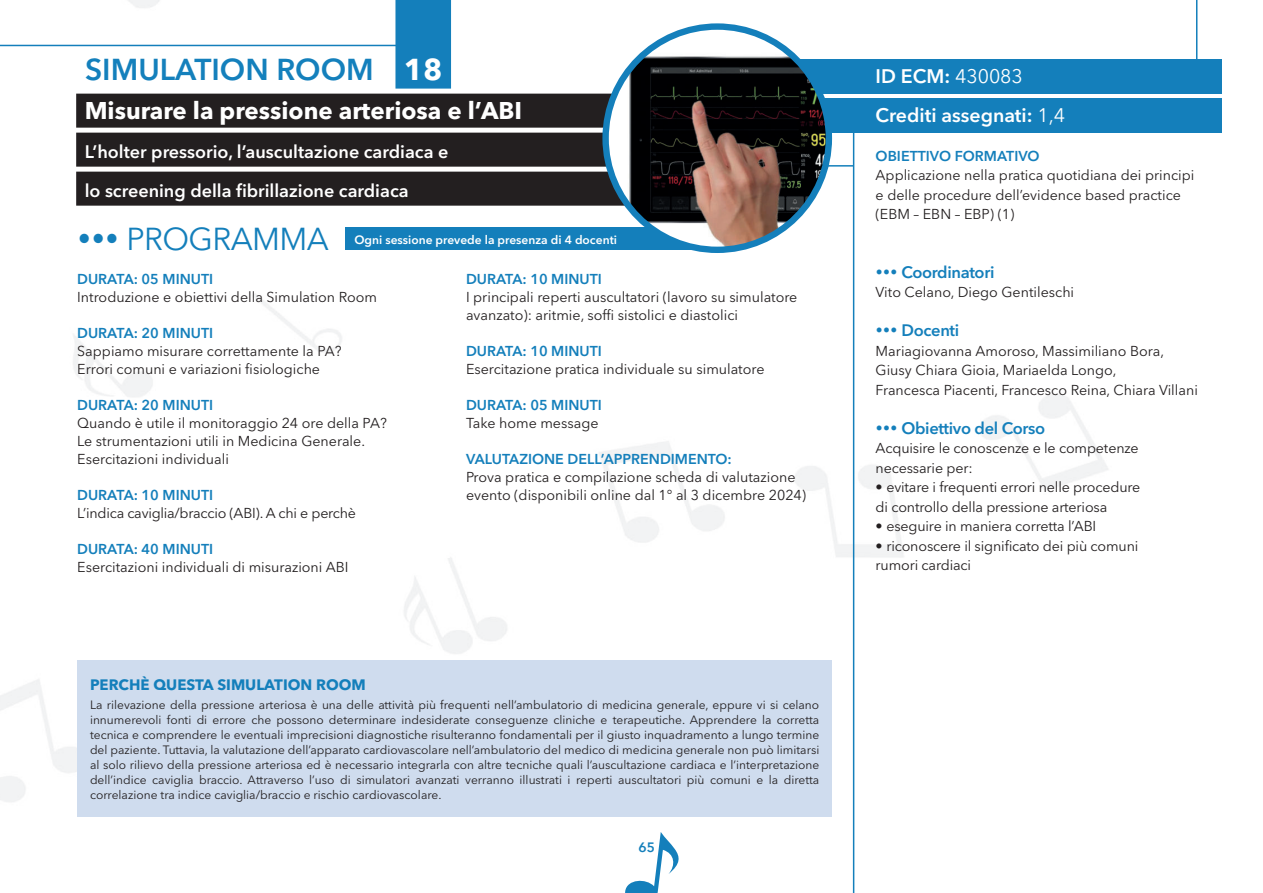
<style>
.page{position:relative;width:1263px;height:893px;background:#fff}
.page>*{position:absolute;margin:0;border:0;box-sizing:border-box;transform-origin:0 0}
.t1{font:31.5px "Avenir Next LT Pro";letter-spacing:-.02em;color:#147fbb}
.t2{font:600 30px "Avenir Next LT Pro";color:#1480bc}
.t3{font:700 24px "Avenir Next LT Pro";color:#fff}
.t4{font:600 19.5px/39px "Avenir Next LT Pro";color:#fff}
.t5{font:600 18px/39px "Avenir Next LT Pro";color:#fff}
.t6{font:600 16.5px "Avenir Next LT Pro";letter-spacing:-.02em;color:#147fbb}
.t7{font:700 15px "Avenir Next LT Pro";color:#147fbb}
.t8{font:14.25px/19.5px "Avenir Next LT Pro";color:#231f20}
.t9{font:600 14.25px "Avenir Next LT Pro";color:#147fbb}
.t10{font:600 13.5px "Avenir Next LT Pro";color:#147fbb}
.t11{font:12px/15px "Avenir Next LT Pro";color:#231f20;text-align:justify}
.t12{font:600 12px "Avenir Next LT Pro";color:#fff}
.s1{font-weight:700;color:#fff}
.s2{font-weight:400}
</style>
<div class="page">
<img style="left:0;top:0;width:1222px;height:893px">
<svg style="left:623px;top:832px;width:58px;height:61px"></svg>
<div style="left:395px;top:0;width:56px;height:89px;background:#147fbb"></div>
<div style="left:76px;top:94px;width:644px;height:34px;background:#231f20"></div>
<div style="left:76px;top:133px;width:644px;height:34px;background:#231f20"></div>
<div style="left:76px;top:172px;width:644px;height:34px;background:#231f20"></div>
<div style="left:771px;top:60px;width:450px;height:34px;background:#147fbb"></div>
<div style="left:771px;top:99px;width:450px;height:34px;background:#147fbb"></div>
<hr style="left:761px;top:165px;width:92px;height:2px;background:#147fbb">
<hr style="left:1196px;top:0;width:1px;height:67px;background:#147fbb">
<hr style="left:0;top:45px;width:417px;height:1px;background:#147fbb">
<hr style="left:853px;top:133px;width:1px;height:760px;background:#147fbb">
<div style="left:77px;top:660px;width:755px;height:157px;background:#cfdcee"></div>
<div style="left:346px;top:228px;width:378px;height:22px;background:#147fbb"></div>
<img style="left:606px;top:27px;width:223px;height:223px;border-radius:112px">
<div style="left:602px;top:23px;width:230px;height:230px;border:6px solid #147fbb;border-radius:50%"></div>
<h2 class="t2" style="left:85px;top:51px;width:359px">SIMULATION ROOM <span class="s1">18</span></h2>
<h3 class="t3" style="left:85px;top:96px;width:439px">Misurare la pressione arteriosa e l’ABI</h3>
<p class="t5" style="left:85px;top:132px;width:365px">L’holter pressorio, l’auscultazione cardiaca e lo screening della fibrillazione cardiaca</p>
<h1 class="t1" style="left:77px;top:220px;width:253px">••• PROGRAMMA</h1>
<p class="t9" style="left:77px;top:271px;width:137px">DURATA: 05 MINUTI</p>
<p class="t8" style="left:77px;top:288px;width:301px">Introduzione e obiettivi della Simulation Room</p>
<p class="t9" style="left:77px;top:325px;width:137px">DURATA: 20 MINUTI</p>
<p class="t8" style="left:77px;top:342px;width:266px;line-height:18px">Sappiamo misurare correttamente la PA?<br>Errori comuni e variazioni fisiologiche</p>
<p class="t9" style="left:77px;top:397px;width:137px">DURATA: 20 MINUTI</p>
<p class="t8" style="left:77px;top:414px;width:311px;line-height:18px">Quando è utile il monitoraggio 24 ore della PA?<br>Le strumentazioni utili in Medicina Generale.<br>Esercitazioni individuali</p>
<p class="t9" style="left:77px;top:487px;width:137px">DURATA: 10 MINUTI</p>
<p class="t8" style="left:77px;top:504px;width:280px">L’indica caviglia/braccio (ABI). A chi e perchè</p>
<p class="t9" style="left:77px;top:541px;width:137px">DURATA: 40 MINUTI</p>
<p class="t8" style="left:77px;top:558px;width:273px">Esercitazioni individuali di misurazioni ABI</p>
<p class="t12" style="left:354px;top:232px;width:264px">Ogni sessione prevede la presenza di 4 docenti</p>
<p class="t9" style="left:466px;top:270px;width:137px">DURATA: 10 MINUTI</p>
<p class="t8" style="left:466px;top:288px;width:333px;line-height:18px">I principali reperti auscultatori (lavoro su simulatore avanzato): aritmie, soffi sistolici e diastolici</p>
<p class="t9" style="left:466px;top:342px;width:137px">DURATA: 10 MINUTI</p>
<p class="t8" style="left:466px;top:359px;width:300px">Esercitazione pratica individuale su simulatore</p>
<p class="t9" style="left:466px;top:396px;width:137px">DURATA: 05 MINUTI</p>
<p class="t8" style="left:466px;top:413px;width:134px">Take home message</p>
<p class="t9" style="left:466px;top:450px;width:267px">VALUTAZIONE DELL’APPRENDIMENTO:</p>
<p class="t8" style="left:466px;top:468px;width:342px;line-height:18px">Prova pratica e compilazione scheda di valutazione evento (disponibili online dal 1° al 3 dicembre 2024)</p>
<p class="t7" style="left:90px;top:675px;width:277px">PERCHÈ QUESTA SIMULATION ROOM</p>
<p class="t11" style="left:90px;top:697px;width:731px">La rilevazione della pressione arteriosa è una delle attività più frequenti nell’ambulatorio di medicina generale, eppure vi si celano innumerevoli fonti di errore che possono determinare indesiderate conseguenze cliniche e terapeutiche. Apprendere la corretta tecnica e comprendere le eventuali imprecisioni diagnostiche risulteranno fondamentali per il giusto inquadramento a lungo termine del paziente. Tuttavia, la valutazione dell’apparato cardiovascolare nell’ambulatorio del medico di medicina generale non può limitarsi al solo rilievo della pressione arteriosa ed è necessario integrarla con altre tecniche quali l’auscultazione cardiaca e l’interpretazione dell’indice caviglia braccio. Attraverso l’uso di simulatori avanzati verranno illustrati i reperti auscultatori più comuni e la diretta correlazione tra indice caviglia/braccio e rischio cardiovascolare.</p>
<p class="t10" style="left:639px;top:839px;width:18px">65</p>
<h3 class="t4" style="left:876px;top:56px;width:191px">ID ECM: <span class="s2">430083<br></span>Crediti assegnati: <span class="s2">1,4</span></h3>
<p class="t9" style="left:876px;top:147px;width:165px">OBIETTIVO FORMATIVO</p>
<p class="t8" style="left:876px;top:165px;width:320px">Applicazione nella pratica quotidiana dei principi e delle procedure dell’evidence based practice (EBM – EBN – EBP) (1)</p>
<p class="t6" style="left:876px;top:262px;width:120px">••• Coordinatori</p>
<p class="t8" style="left:876px;top:283px;width:200px">Vito Celano, Diego Gentileschi</p>
<p class="t6" style="left:876px;top:320px;width:85px">••• Docenti</p>
<p class="t8" style="left:876px;top:341px;width:324px">Mariagiovanna Amoroso, Massimiliano Bora,<br>Giusy Chiara Gioia, Mariaelda Longo,<br>Francesca Piacenti, Francesco Reina, Chiara Villani</p>
<p class="t6" style="left:876px;top:418px;width:171px">••• Obiettivo del Corso</p>
<p class="t8" style="left:876px;top:439px;width:265px">Acquisire le conoscenze e le competenze necessarie per:</p>
<p class="t8" style="left:876px;top:477px;width:266px">• evitare i frequenti errori nelle procedure di controllo della pressione arteriosa</p>
<p class="t8" style="left:876px;top:516px;width:222px">• eseguire in maniera corretta l’ABI</p>
<p class="t8" style="left:876px;top:536px;width:264px">• riconoscere il significato dei più comuni rumori cardiaci</p>
</div>
